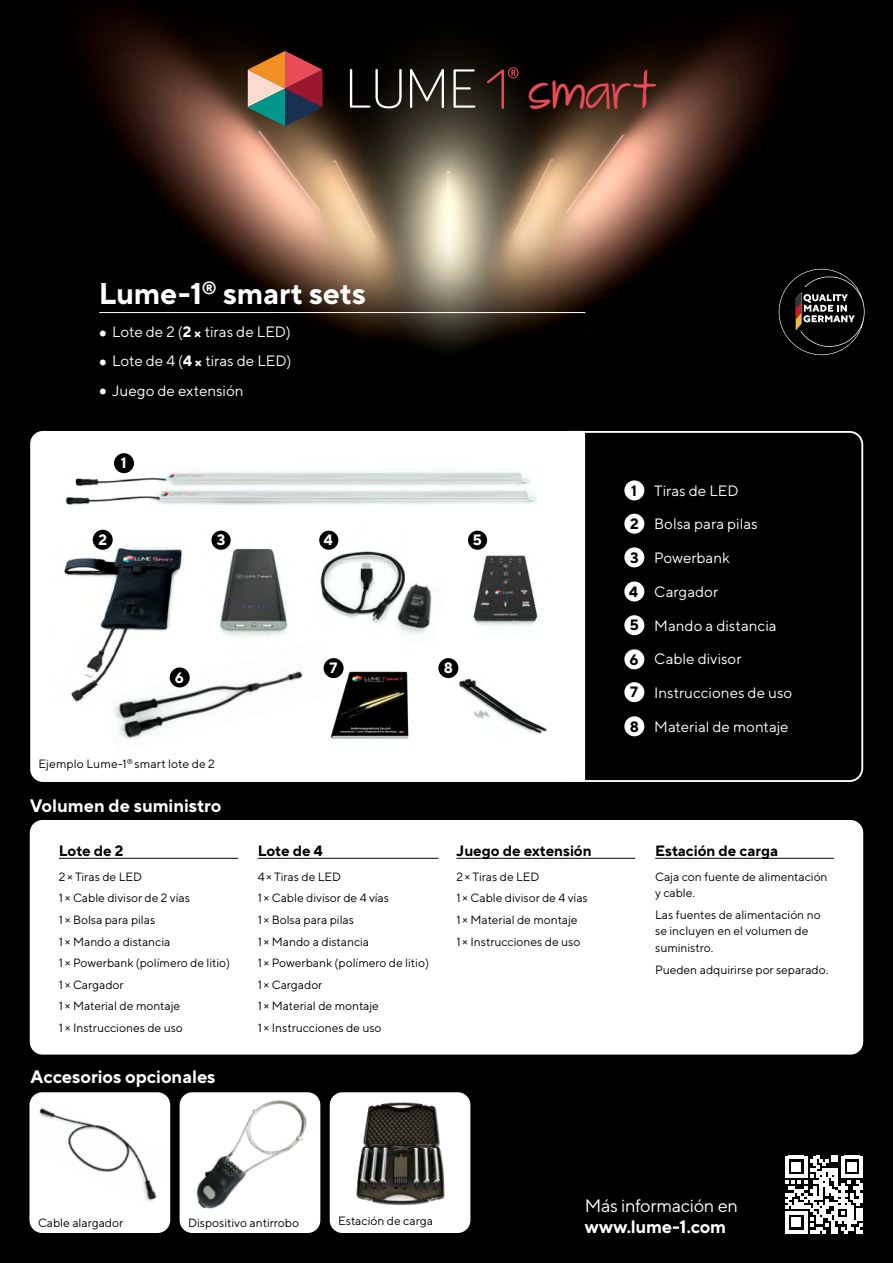
<style>
.page{position:relative;width:893px;height:1263px;background:#000}
.page>*{position:absolute;margin:0;border:0;box-sizing:border-box;transform-origin:0 0}
.t1{font:43.8px "The Great Escape";color:#e84c58}
.t2{font:700 30px "TT Norms Pro";letter-spacing:-.005em;color:#fff}
.t3{font:700 18px "TT Norms Pro";color:#fff}
.t4{font:18px "TT Norms Pro";letter-spacing:-.015em;color:#fff}
.t5{font:15px/29.4px "TT Norms Pro";letter-spacing:.005em;color:#fff;text-align:justify}
.t6{font:700 15px "TT Norms Pro";color:#000}
.t7{font:700 15px "TT Norms Pro";color:#fff}
.t8{font:12px/21.6px "TT Norms Pro";color:#000}
.s1{font-weight:700}
.s2{font-weight:700;color:#000}
</style>
<div class="page">
<img style="left:81px;top:7px;width:744px;height:349px">
<svg style="left:785px;top:1156px;width:78px;height:77px"></svg>
<svg style="left:779px;top:269px;width:86px;height:86px"></svg>
<div style="left:180px;top:1092px;width:140px;height:141px;background:#fff;border-radius:13px"></div>
<img style="left:179px;top:1092px;width:142px;height:136px">
<div style="left:29px;top:1092px;width:141px;height:141px;background:#fff;border-radius:13px"></div>
<img style="left:39px;top:1108px;width:118px;height:94px">
<div style="left:30px;top:431px;width:555px;height:351px;background:#fff"></div>
<div style="left:557px;top:431px;width:306px;height:351px;border:2px solid #fff;border-radius:13px"></div>
<img style="left:195px;top:535px;width:115px;height:104px">
<div style="left:330px;top:1092px;width:140px;height:141px;background:#fff;border-radius:13px"></div>
<img style="left:356px;top:1102px;width:89px;height:104px">
<img style="left:466px;top:549px;width:81px;height:87px">
<img style="left:311px;top:517px;width:97px;height:111px">
<img style="left:58px;top:462px;width:489px;height:47px">
<img style="left:453px;top:673px;width:99px;height:73px">
<img style="left:51px;top:543px;width:136px;height:163px">
<img style="left:392px;top:579px;width:54px;height:69px">
<img style="left:102px;top:639px;width:234px;height:114px">
<img style="left:326px;top:669px;width:93px;height:81px">
<hr style="left:99px;top:312px;width:486px;height:1px;background:#fff">
<div style="left:93px;top:530px;width:20px;height:20px;background:#000;border-radius:50%"></div>
<div style="left:114px;top:453px;width:20px;height:20px;background:#000;border-radius:50%"></div>
<div style="left:211px;top:531px;width:20px;height:19px;background:#000;border-radius:50%"></div>
<div style="left:319px;top:531px;width:19px;height:19px;background:#000;border-radius:50%"></div>
<div style="left:468px;top:531px;width:19px;height:19px;background:#000;border-radius:50%"></div>
<div style="left:170px;top:667px;width:20px;height:20px;background:#000;border-radius:50%"></div>
<div style="left:324px;top:658px;width:20px;height:20px;background:#000;border-radius:50%"></div>
<div style="left:438px;top:658px;width:20px;height:20px;background:#000;border-radius:50%"></div>
<div style="left:624px;top:480px;width:20px;height:20px;background:#fff;border-radius:50%"></div>
<div style="left:624px;top:514px;width:20px;height:20px;background:#fff;border-radius:50%"></div>
<div style="left:624px;top:547px;width:20px;height:20px;background:#fff;border-radius:50%"></div>
<div style="left:624px;top:581px;width:20px;height:20px;background:#fff;border-radius:50%"></div>
<div style="left:624px;top:615px;width:20px;height:20px;background:#fff;border-radius:50%"></div>
<div style="left:624px;top:649px;width:20px;height:20px;background:#fff;border-radius:50%"></div>
<div style="left:624px;top:682px;width:20px;height:20px;background:#fff;border-radius:50%"></div>
<div style="left:624px;top:716px;width:20px;height:20px;background:#fff;border-radius:50%"></div>
<div style="left:30px;top:820px;width:833px;height:234px;background:#fff;border-radius:13px"></div>
<hr style="left:59px;top:858px;width:179px;height:1px;background:#000">
<hr style="left:258px;top:858px;width:180px;height:1px;background:#000">
<hr style="left:456px;top:858px;width:179px;height:1px;background:#000">
<hr style="left:655px;top:858px;width:179px;height:1px;background:#000">
<svg style="left:487px;top:67px;width:32px;height:42px"></svg>
<svg style="left:350px;top:69px;width:52px;height:39px"></svg>
<svg style="left:410px;top:69px;width:34px;height:39px"></svg>
<svg style="left:453px;top:69px;width:22px;height:39px"></svg>
<svg style="left:248px;top:51px;width:74px;height:75px;background:#7a5a4f"></svg>
<svg style="left:350px;top:118px;width:22px;height:8px"></svg>
<svg style="left:378px;top:118px;width:126px;height:10px"></svg>
<svg style="left:100px;top:330px;width:22px;height:9px"></svg>
<h1 class="t1" style="left:527px;top:68px;width:127px">smar t</h1>
<h2 class="t2" style="left:99px;top:273px;width:268px">Lume-1<sup>®</sup> smart sets</h2>
<p class="t5" style="left:112px;top:317px;width:181px">Lote de 2 (<span class="s1">2 ×</span> tiras de LED)<br>Lote de 4 (<span class="s1">4 ×</span> tiras de LED)<br>Juego de extensión</p>
<p class="t7" style="left:121px;top:453px;width:7px">1</p>
<p class="t7" style="left:98px;top:530px;width:10px">2</p>
<p class="t7" style="left:217px;top:530px;width:10px">3</p>
<p class="t7" style="left:324px;top:530px;width:10px">4</p>
<p class="t7" style="left:473px;top:530px;width:11px">5</p>
<p class="t7" style="left:175px;top:667px;width:11px">6</p>
<p class="t7" style="left:329px;top:658px;width:9px">7</p>
<p class="t7" style="left:444px;top:658px;width:11px">8</p>
<p class="t5" style="left:631px;top:475px;width:109px"><span class="s2">1</span> Tiras de LED</p>
<p class="t5" style="left:630px;top:509px;width:129px"><span class="s2">2</span> Bolsa para pilas</p>
<p class="t5" style="left:630px;top:543px;width:101px"><span class="s2">3</span> Powerbank</p>
<p class="t5" style="left:629px;top:576px;width:91px"><span class="s2">4</span> Cargador</p>
<p class="t5" style="left:630px;top:610px;width:148px"><span class="s2">5</span> Mando a distancia</p>
<p class="t5" style="left:629px;top:644px;width:114px"><span class="s2">6</span> Cable divisor</p>
<p class="t5" style="left:630px;top:677px;width:163px"><span class="s2">7</span> Instrucciones de uso</p>
<p class="t5" style="left:630px;top:711px;width:160px"><span class="s2">8</span> Material de montaje</p>
<p class="t8" style="left:39px;top:753px;width:178px">Ejemplo Lume-1<sup>®</sup> smart lote de 2</p>
<h3 class="t3" style="left:30px;top:793px;width:193px">Volumen de suministro</h3>
<p class="t6" style="left:59px;top:841px;width:66px">Lote de 2</p>
<p class="t8" style="left:59px;top:865px;width:173px">2× Tiras de LED<br>1 × Cable divisor de 2 vías<br>1 × Bolsa para pilas<br>1 × Mando a distancia<br>1 × Powerbank (polímero de litio)<br>1 × Cargador<br>1 × Material de montaje<br>1 × Instrucciones de uso</p>
<h3 class="t3" style="left:31px;top:1065px;width:186px">Accesorios opcionales</h3>
<p class="t6" style="left:258px;top:841px;width:66px">Lote de 4</p>
<p class="t8" style="left:258px;top:865px;width:173px">4× Tiras de LED<br>1 × Cable divisor de 4 vías<br>1 × Bolsa para pilas<br>1 × Mando a distancia<br>1 × Powerbank (polímero de litio)<br>1 × Cargador<br>1 × Material de montaje<br>1 × Instrucciones de uso</p>
<p class="t6" style="left:456px;top:841px;width:137px">Juego de extensión</p>
<p class="t8" style="left:456px;top:865px;width:133px">2× Tiras de LED<br>1 × Cable divisor de 4 vías<br>1 × Material de montaje<br>1 × Instrucciones de uso</p>
<p class="t6" style="left:655px;top:841px;width:124px">Estación de carga</p>
<p class="t8" style="left:655px;top:868px;width:174px;line-height:16.5px">Caja con fuente de alimentación y cable.</p>
<p class="t8" style="left:655px;top:906px;width:167px;line-height:16.5px">Las fuentes de alimentación no se incluyen en el volumen de suministro.</p>
<p class="t8" style="left:655px;top:958px;width:175px">Pueden adquirirse por separado.</p>
<p class="t8" style="left:38px;top:1211px;width:87px">Cable alargador</p>
<p class="t8" style="left:188px;top:1211px;width:112px">Dispositivo antirrobo</p>
<p class="t8" style="left:338px;top:1209px;width:96px">Estación de carga</p>
<h3 class="t4" style="left:585px;top:1194px;width:155px">Más información en</h3>
<h3 class="t3" style="left:585px;top:1215px;width:143px">www.lume-1.com</h3>
</div>
